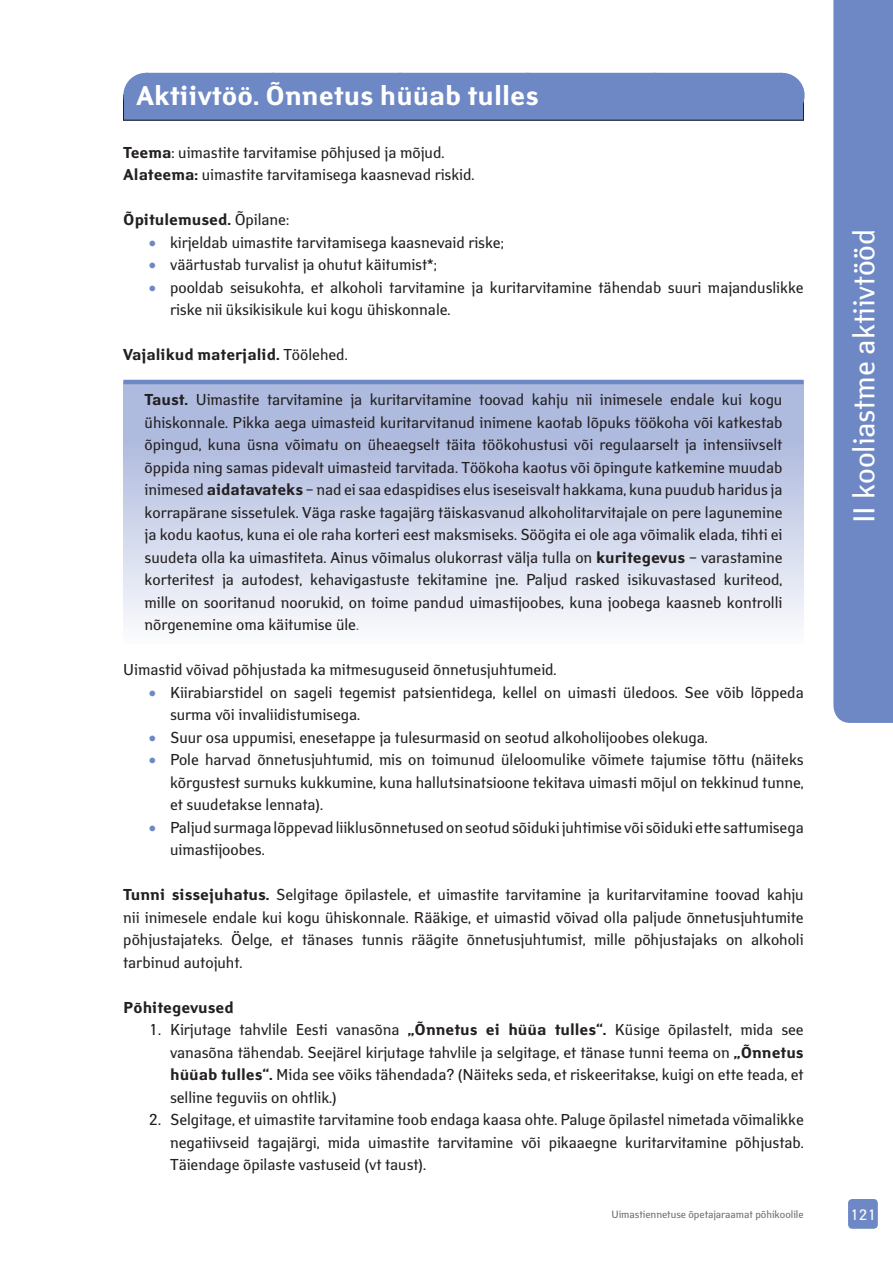
<style>
.page{position:relative;width:893px;height:1263px;background:#fff}
.page>*{position:absolute;margin:0;border:0;box-sizing:border-box;transform-origin:0 0}
.t1{font:30px "Yanus";color:#fff}
.Heading_2_tumesinine{font:700 27px "Yanus";color:#fff}
.AT_list_SIN{font:15.75px/22.5px "Yanus";color:#231f20;text-align:justify}
.t2{font:700 15.75px "Yanus";color:#231f20}
.t3{font:15px "Yanus";color:#fff}
.t4{font:10.5px "Yanus";color:#6c6d70}
.s1{font-weight:700}
.s2{font-weight:400}
.s3{color:#6d88c5}
.s4{color:#396}
</style>
<div class="page">
<div style="left:848px;top:1199px;width:30px;height:30px;background:#6d88c5;border-radius:4px"></div>
<svg style="left:833px;top:0;width:60px;height:723px;background:#7891c9"></svg>
<div style="left:123px;top:381px;width:681px;height:263px;background:linear-gradient(to bottom,#a0aed8,#f9f9fc)"></div>
<hr style="left:123px;top:380px;width:681px;height:4px;background:#6d88c5">
<div style="left:123px;top:95px;width:680px;height:25px;background:#6d88c5"></div>
<div style="left:146px;top:73px;width:635px;height:45px;background:#6d88c5"></div>
<hr style="left:781px;top:73px;width:1px;height:45px;background:#6d88c5">
<p class="Heading_2_tumesinine" style="left:136px;top:80px;width:404px">Aktiivtöö. Õnnetus hüüab tulles</p>
<p class="AT_list_SIN" style="left:123px;top:141px;width:323px"><span class="s1">Teema</span>: uimastite tarvitamise põhjused ja mõjud.</p>
<p class="AT_list_SIN" style="left:123px;top:163px;width:353px"><span class="s1">Alateema:</span> uimastite tarvitamisega kaasnevad riskid.</p>
<p class="t2" style="left:123px;top:210px;width:167px">Õpitulemused. <span class="s2">Õpilane:</span></p>
<p class="AT_list_SIN" style="left:149px;top:231px;width:356px"><span class="s3">•</span> kirjeldab uimastite tarvitamisega kaasnevaid riske;</p>
<p class="AT_list_SIN" style="left:149px;top:253px;width:290px"><span class="s3">•</span> väärtustab turvalist ja ohutut käitumist*;</p>
<p class="AT_list_SIN" style="left:170px;top:276px;width:635px;text-indent:-21px"><span class="s3">•</span> pooldab seisukohta, et alkoholi tarvitamine ja kuritarvitamine tähendab suuri majanduslikke riske nii üksikisikule kui kogu ühiskonnale.</p>
<p class="t2" style="left:123px;top:345px;width:226px">Vajalikud materjalid. <span class="s2">Töölehed.</span></p>
<p class="AT_list_SIN" style="left:145px;top:388px;width:639px"><span class="s1">Taust.</span> Uimastite tarvitamine ja kuritarvitamine toovad kahju nii inimesele endale kui kogu ühiskonnale. Pikka aega uimasteid kuritarvitanud inimene kaotab lõpuks töökoha või katkestab õpingud, kuna üsna võimatu on üheaegselt täita töökohustusi või regulaarselt ja intensiivselt õppida ning samas pidevalt uimasteid tarvitada. Töökoha kaotus või õpingute katkemine muudab inimesed <span class="s1">aidatavateks</span> – nad ei saa edaspidises elus iseseisvalt hakkama, kuna puudub haridus ja korrapärane sissetulek. Väga raske tagajärg täiskasvanud alkoholitarvitajale on pere lagunemine ja kodu kaotus, kuna ei ole raha korteri eest maksmiseks. Söögita ei ole aga võimalik elada, tihti ei suudeta olla ka uimastiteta. Ainus võimalus olukorrast välja tulla on <span class="s1">kuritegevus</span> – varastamine korteritest ja autodest, kehavigastuste tekitamine jne. Paljud rasked isikuvastased kuriteod, mille on sooritanud noorukid, on toime pandud uimastijoobes, kuna joobega kaasneb kontrolli nõrgenemine oma käitumise üle<span class="s4">.</span></p>
<p class="AT_list_SIN" style="left:123px;top:658px;width:435px">Uimastid võivad põhjustada ka mitmesuguseid õnnetusjuhtumeid.</p>
<p class="AT_list_SIN" style="left:170px;top:681px;width:635px;text-indent:-21px"><span class="s3">•</span> Kiirabiarstidel on sageli tegemist patsientidega, kellel on uimasti üledoos. See võib lõppeda surma või invaliidistumisega.</p>
<p class="AT_list_SIN" style="left:149px;top:726px;width:561px"><span class="s3">•</span> Suur osa uppumisi, enesetappe ja tulesurmasid on seotud alkoholijoobes olekuga.</p>
<p class="AT_list_SIN" style="left:170px;top:748px;width:635px;text-indent:-21px"><span class="s3">•</span> Pole harvad õnnetusjuhtumid, mis on toimunud üleloomulike võimete tajumise tõttu (näiteks kõrgustest surnuks kukkumine, kuna hallutsinatsioone tekitava uimasti mõjul on tekkinud tunne, et suudetakse lennata).</p>
<p class="AT_list_SIN" style="left:170px;top:816px;width:635px;text-indent:-21px"><span class="s3">•</span> Paljud surmaga lõppevad liiklusõnnetused on seotud sõiduki juhtimise või sõiduki ette sattumisega uimastijoobes.</p>
<p class="AT_list_SIN" style="left:123px;top:883px;width:682px"><span class="s1">Tunni sissejuhatus.</span> Selgitage õpilastele, et uimastite tarvitamine ja kuritarvitamine toovad kahju nii inimesele endale kui kogu ühiskonnale. Rääkige, et uimastid võivad olla paljude õnnetusjuhtumite põhjustajateks. Öelge, et tänases tunnis räägite õnnetusjuhtumist, mille põhjustajaks on alkoholi tarbinud autojuht.</p>
<p class="t2" style="left:123px;top:998px;width:112px">Põhitegevused</p>
<p class="AT_list_SIN" style="left:170px;top:1018px;width:635px;text-indent:-21px">1. Kirjutage tahvlile Eesti vanasõna <span class="s1">„Õnnetus ei hüüa tulles“.</span> Küsige õpilastelt, mida see vanasõna tähendab. Seejärel kirjutage tahvlile ja selgitage, et tänase tunni teema on <span class="s1">„Õnnetus hüüab tulles“.</span> Mida see võiks tähendada? (Näiteks seda, et riskeeritakse, kuigi on ette teada, et selline teguviis on ohtlik.)</p>
<p class="AT_list_SIN" style="left:170px;top:1108px;width:635px;text-indent:-21px">2. Selgitage, et uimastite tarvitamine toob endaga kaasa ohte. Paluge õpilastel nimetada võimalikke negatiivseid tagajärgi, mida uimastite tarvitamine või pikaaegne kuritarvitamine põhjustab.<br>Täiendage õpilaste vastuseid (vt taust).</p>
<h1 class="t1" style="left:845px;top:523px;width:296px;rotate:-90deg">II kooliastme aktiivtööd</h1>
<p class="t4" style="left:611px;top:1208px;width:194px">Uimastiennetuse õpetajaraamat põhikoolile</p>
<p class="t3" style="left:850px;top:1205px;width:28px">121</p>
</div>
